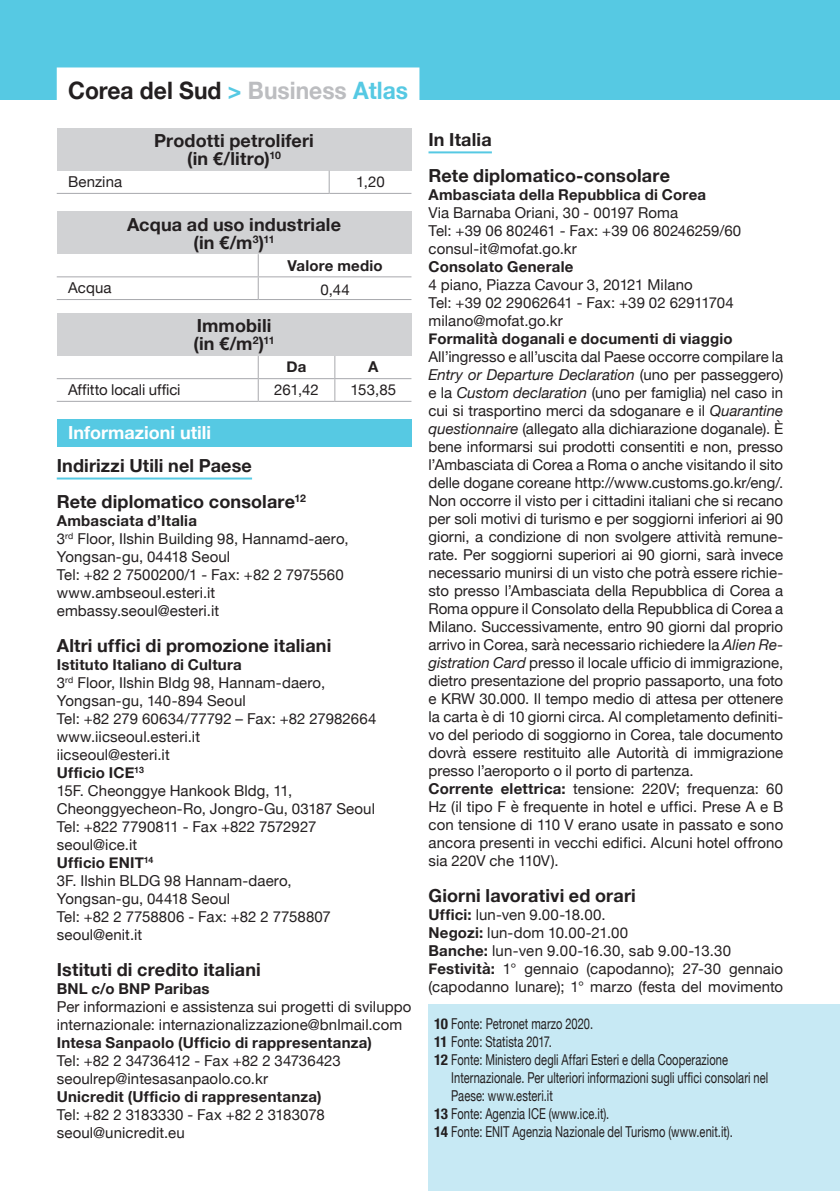
<style>
.page{position:relative;width:840px;height:1191px;background:#fff}
.page>*{position:absolute;margin:0;border:0;box-sizing:border-box;transform-origin:0 0}
.t1{font:700 24px "Helvetica Neue";color:#231f20;scale:.95 1}
.t2{font:700 18px "Helvetica Neue";letter-spacing:.01em;color:#231f20}
.t3{font:700 18px "Helvetica Neue";color:#fff}
.t4{font:15px/18px "Helvetica Neue";letter-spacing:.005em;color:#231f20;text-align:justify}
.t5{font:15px/18px "Helvetica Neue";letter-spacing:.005em;color:#231f20;scale:.74 1}
.t6{font:700 15px "Helvetica Neue";letter-spacing:.015em;color:#231f20}
.s1{color:#56c9e3}
.s2{color:#bcbdc0}
.s3{font-style:italic}
.s4{font-weight:700}
.s5{font-weight:700;font-stretch:condensed}
</style>
<div class="page">
<div style="left:0;top:0;width:839px;height:99px;background:#56c9e3"></div>
<hr style="left:57px;top:477px;width:195px;height:2px;background:#56c9e3">
<div style="left:57px;top:128px;width:354px;height:43px;background:#d1d2d4"></div>
<hr style="left:57px;top:193px;width:272px;height:1px;background:#a8a9ad">
<hr style="left:329px;top:193px;width:82px;height:1px;background:#a8a9ad">
<svg style="left:328px;top:171px;width:1px;height:22px"></svg>
<div style="left:57px;top:212px;width:354px;height:42px;background:#d1d2d4"></div>
<svg style="left:257px;top:254px;width:1px;height:45px"></svg>
<hr style="left:57px;top:276px;width:201px;height:1px;background:#a8a9ad">
<hr style="left:258px;top:276px;width:153px;height:1px;background:#a8a9ad">
<hr style="left:57px;top:299px;width:201px;height:1px;background:#a8a9ad">
<hr style="left:258px;top:299px;width:153px;height:1px;background:#a8a9ad">
<div style="left:57px;top:313px;width:354px;height:43px;background:#d1d2d4"></div>
<hr style="left:57px;top:378px;width:201px;height:1px;background:#a8a9ad">
<hr style="left:258px;top:378px;width:76px;height:1px;background:#a8a9ad">
<hr style="left:334px;top:378px;width:77px;height:1px;background:#a8a9ad">
<hr style="left:57px;top:401px;width:201px;height:1px;background:#a8a9ad">
<hr style="left:258px;top:401px;width:76px;height:1px;background:#a8a9ad">
<hr style="left:334px;top:401px;width:77px;height:1px;background:#a8a9ad">
<svg style="left:257px;top:356px;width:1px;height:45px"></svg>
<svg style="left:334px;top:356px;width:1px;height:45px"></svg>
<div style="left:57px;top:419px;width:354px;height:28px;background:#56c9e3"></div>
<hr style="left:428px;top:151px;width:63px;height:2px;background:#56c9e3">
<div style="left:57px;top:67px;width:362px;height:36px;background:#fff"></div>
<div style="left:428px;top:1005px;width:411px;height:186px;background:#c7e9f4"></div>
<p class="t1" style="left:68px;top:72px;width:359px">Corea del Sud <span class="s1">&gt;</span> <span class="s2">Business</span> <span class="s1">Atlas</span></p>
<p class="t2" style="left:154px;top:127px;width:161px">Prodotti petroliferi</p>
<p class="t2" style="left:187px;top:145px;width:95px">(in €/litro)<sup>10</sup></p>
<p class="t4" style="left:68px;top:173px;width:56px">Benzina</p>
<p class="t4" style="left:356px;top:173px;width:30px">1,20</p>
<p class="t2" style="left:127px;top:210px;width:215px">Acqua ad uso industriale</p>
<p class="t2" style="left:193px;top:228px;width:83px">(in €/m<sup>3</sup>)<sup>11</sup></p>
<p class="t6" style="left:287px;top:253px;width:97px">Valore medio</p>
<p class="t4" style="left:68px;top:280px;width:45px">Acqua</p>
<p class="t4" style="left:320px;top:282px;width:31px">0,44</p>
<p class="t2" style="left:197px;top:312px;width:76px">Immobili</p>
<p class="t2" style="left:193px;top:330px;width:82px">(in €/m<sup>2</sup>)<sup>11</sup></p>
<p class="t6" style="left:286px;top:355px;width:21px">Da</p>
<p class="t6" style="left:368px;top:355px;width:12px">A</p>
<p class="t4" style="left:68px;top:382px;width:114px">Affitto locali uffici</p>
<p class="t4" style="left:274px;top:382px;width:46px">261,42</p>
<p class="t4" style="left:350px;top:382px;width:47px">153,85</p>
<p class="t3" style="left:68px;top:418px;width:144px">Informazioni utili</p>
<p class="t2" style="left:57px;top:451px;width:196px">Indirizzi Utili nel Paese</p>
<p class="t2" style="left:57px;top:487px;width:250px">Rete diplomatico consolare<sup>12</sup></p>
<p class="t6" style="left:57px;top:509px;width:142px">Ambasciata d’Italia</p>
<p class="t4" style="left:57px;top:530px;width:293px">3<sup>rd</sup> Floor, Ilshin Building 98, Hannamd-aero,</p>
<p class="t4" style="left:57px;top:548px;width:175px">Yongsan-gu, 04418 Seoul</p>
<p class="t4" style="left:57px;top:566px;width:288px">Tel: +82 2 7500200/1 - Fax: +82 2 7975560</p>
<p class="t4" style="left:57px;top:584px;width:160px">www.ambseoul.esteri.it</p>
<p class="t4" style="left:57px;top:602px;width:164px">embassy.seoul@esteri.it</p>
<p class="t2" style="left:57px;top:631px;width:276px">Altri uffici di promozione italiani</p>
<p class="t6" style="left:57px;top:653px;width:186px">Istituto Italiano di Cultura</p>
<p class="t4" style="left:57px;top:674px;width:270px">3<sup>rd</sup> Floor, Ilshin Bldg 98, Hannam-daero,</p>
<p class="t4" style="left:57px;top:692px;width:190px">Yongsan-gu, 140-894 Seoul</p>
<p class="t4" style="left:57px;top:710px;width:321px">Tel: +82 279 60634/77792 – Fax: +82 27982664</p>
<p class="t4" style="left:57px;top:728px;width:145px">www.iicseoul.esteri.it</p>
<p class="t4" style="left:57px;top:746px;width:114px">iicseoul@esteri.it</p>
<p class="t6" style="left:57px;top:761px;width:89px">Ufficio ICE<sup>13</sup></p>
<p class="t4" style="left:57px;top:782px;width:237px">15F. Cheonggye Hankook Bldg, 11,</p>
<p class="t4" style="left:57px;top:800px;width:319px">Cheonggyecheon-Ro, Jongro-Gu, 03187 Seoul</p>
<p class="t4" style="left:57px;top:818px;width:261px">Tel: +822 7790811 - Fax +822 7572927</p>
<p class="t4" style="left:57px;top:836px;width:82px">seoul@ice.it</p>
<p class="t6" style="left:57px;top:851px;width:98px">Ufficio ENIT<sup>14</sup></p>
<p class="t4" style="left:57px;top:872px;width:236px">3F. Ilshin BLDG 98 Hannam-daero,</p>
<p class="t4" style="left:57px;top:890px;width:175px">Yongsan-gu, 04418 Seoul</p>
<p class="t4" style="left:57px;top:908px;width:275px">Tel: +82 2 7758806 - Fax: +82 2 7758807</p>
<p class="t4" style="left:57px;top:926px;width:87px">seoul@enit.it</p>
<p class="t2" style="left:57px;top:955px;width:205px">Istituti di credito italiani</p>
<p class="t6" style="left:57px;top:977px;width:154px">BNL c/o BNP Paribas</p>
<p class="t4" style="left:57px;top:998px;width:356px">Per informazioni e assistenza sui progetti di sviluppo internazionale: internazionalizzazione@bnlmail.com</p>
<p class="t6" style="left:57px;top:1031px;width:316px">Intesa Sanpaolo (Ufficio di rappresentanza)</p>
<p class="t4" style="left:57px;top:1052px;width:285px">Tel: +82 2 34736412 - Fax +82 2 34736423</p>
<p class="t4" style="left:57px;top:1070px;width:213px">seoulrep@intesasanpaolo.co.kr</p>
<p class="t6" style="left:57px;top:1085px;width:266px">Unicredit (Ufficio di rappresentanza)</p>
<p class="t4" style="left:57px;top:1106px;width:269px">Tel: +82 2 3183330 - Fax +82 2 3183078</p>
<p class="t4" style="left:57px;top:1124px;width:129px">seoul@unicredit.eu</p>
<p class="t2" style="left:428px;top:125px;width:65px">In Italia</p>
<p class="t2" style="left:428px;top:161px;width:243px">Rete diplomatico-consolare</p>
<p class="t6" style="left:428px;top:183px;width:279px">Ambasciata della Repubblica di Corea</p>
<p class="t4" style="left:428px;top:204px;width:251px">Via Barnaba Oriani, 30 - 00197 Roma</p>
<p class="t4" style="left:428px;top:222px;width:314px">Tel: +39 06 802461 - Fax: +39 06 80246259/60</p>
<p class="t4" style="left:428px;top:240px;width:150px">consul-it@mofat.go.kr</p>
<p class="t6" style="left:428px;top:255px;width:146px">Consolato Generale</p>
<p class="t4" style="left:428px;top:276px;width:265px">4 piano, Piazza Cavour 3, 20121 Milano</p>
<p class="t4" style="left:428px;top:294px;width:306px">Tel: +39 02 29062641 - Fax: +39 02 62911704</p>
<p class="t4" style="left:428px;top:312px;width:136px">milano@mofat.go.kr</p>
<p class="t6" style="left:428px;top:327px;width:305px">Formalità doganali e documenti di viaggio</p>
<p class="t4" style="left:428px;top:348px;width:356px">All’ingresso e all’uscita dal Paese occorre compilare la <span class="s3">Entry or Departure Declaration</span> (uno per passeggero) e la <span class="s3">Custom declaration</span> (uno per famiglia) nel caso in cui si trasportino merci da sdoganare e il <span class="s3">Quarantine questionnaire</span> (allegato alla dichiarazione doganale). È bene informarsi sui prodotti consentiti e non, presso l’Ambasciata di Corea a Roma o anche visitando il sito delle dogane coreane http://www.customs.go.kr/eng/.</p>
<p class="t4" style="left:428px;top:492px;width:356px">Non occorre il visto per i cittadini italiani che si recano per soli motivi di turismo e per soggiorni inferiori ai 90 giorni, a condizione di non svolgere attività remune&shy;rate. Per soggiorni superiori ai 90 giorni, sarà invece necessario munirsi di un visto che potrà essere richie&shy;sto presso l’Ambasciata della Repubblica di Corea a Roma oppure il Consolato della Repubblica di Corea a Milano. Successivamente, entro 90 giorni dal proprio arrivo in Corea, sarà necessario richiedere la <span class="s3">Alien Re&shy;gistration Card</span> presso il locale ufficio di immigrazione, dietro presentazione del proprio passaporto, una foto e KRW 30.000. Il tempo medio di attesa per ottenere la carta è di 10 giorni circa. Al completamento definiti&shy;vo del periodo di soggiorno in Corea, tale documento dovrà essere restituito alle Autorità di immigrazione presso l’aeroporto o il porto di partenza.</p>
<p class="t4" style="left:428px;top:780px;width:356px"><span class="s4">Corrente elettrica:</span> tensione: 220V; frequenza: 60<br>Hz (il tipo F è frequente in hotel e uffici. Prese A e B con tensione di 110 V erano usate in passato e sono ancora presenti in vecchi edifici. Alcuni hotel offrono sia 220V che 110V).</p>
<p class="t2" style="left:428px;top:881px;width:209px">Giorni lavorativi ed orari</p>
<p class="t4" style="left:428px;top:906px;width:178px"><span class="s4">Uffici:</span> lun-ven 9.00-18.00.</p>
<p class="t4" style="left:428px;top:924px;width:201px"><span class="s4">Negozi:</span> lun-dom 10.00-21.00</p>
<p class="t4" style="left:428px;top:942px;width:304px"><span class="s4">Banche:</span> lun-ven 9.00-16.30, sab 9.00-13.30</p>
<p class="t4" style="left:428px;top:960px;width:356px"><span class="s4">Festività:</span> 1° gennaio (capodanno); 27-30 gennaio (capodanno lunare); 1° marzo (festa del movimento</p>
<p class="t5" style="left:434px;top:1015px;width:216px"><span class="s5">10</span> Fonte: Petronet marzo 2020.</p>
<p class="t5" style="left:434px;top:1033px;width:161px"><span class="s5">11</span> Fonte: Statista 2017.</p>
<p class="t5" style="left:451px;top:1051px;width:430px;text-indent:-17px"><span class="s5">12</span> Fonte: Ministero degli Affari Esteri e della Cooperazione<br>Internazionale. Per ulteriori informazioni sugli uffici consolari nel<br>Paese: www.esteri.it</p>
<p class="t5" style="left:434px;top:1105px;width:238px"><span class="s5">13</span> Fonte: Agenzia ICE (www.ice.it).</p>
<p class="t5" style="left:434px;top:1123px;width:405px"><span class="s5">14</span> Fonte: ENIT Agenzia Nazionale del Turismo (www.enit.it).</p>
</div>
